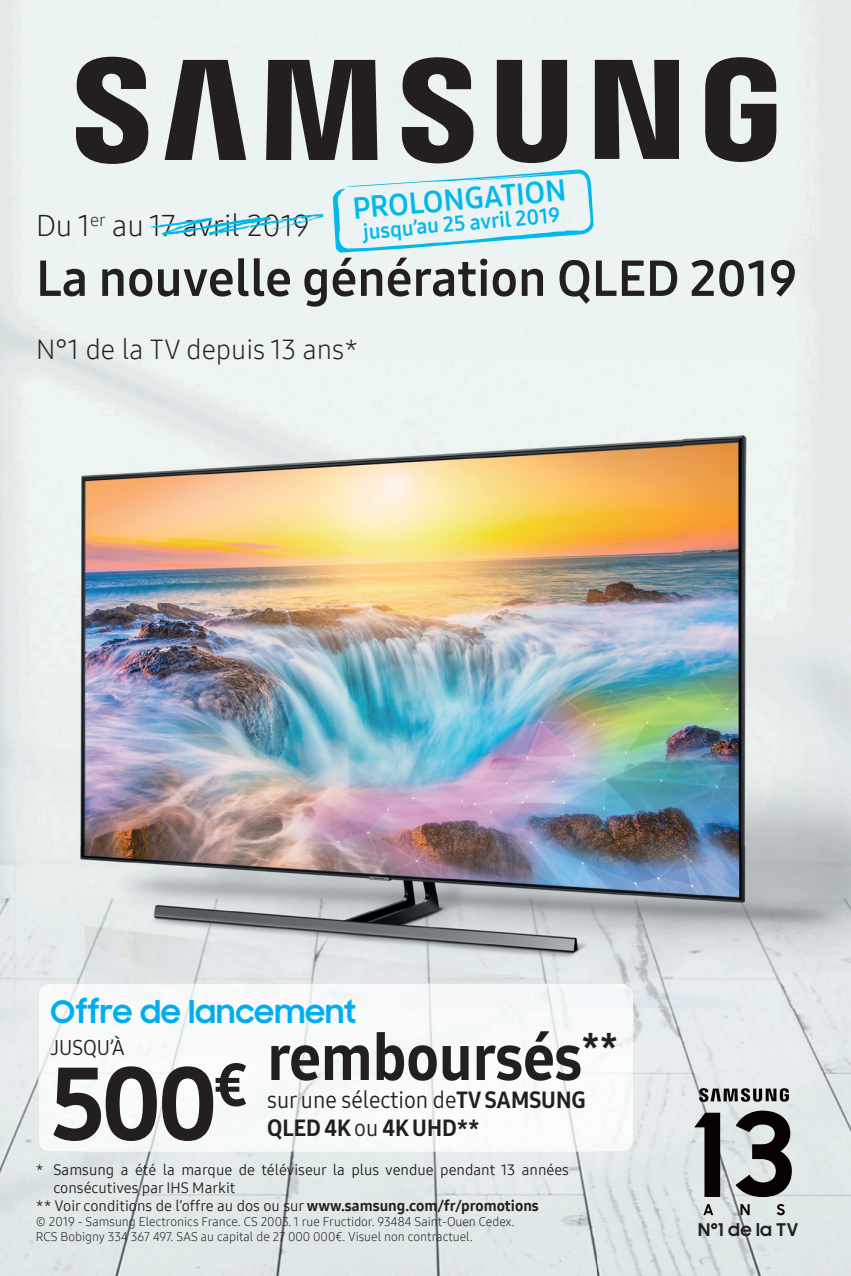
<style>
.page{position:relative;width:851px;height:1276px;background:#fff}
.page>*{position:absolute;margin:0;border:0;box-sizing:border-box;transform-origin:0 0}
.t1{font:63.75px "Samsung One 800 C";color:#231f20}
.t2{font:50px "Samsung One 700";color:#231f20}
.t3{font:700 31px "Samsung Sharp Sans";color:#00aeef}
.t4{font:30px "Samsung One 300";color:#231f20}
.t5{font:29.5px "Samsung One 700";color:#00b9ea}
.t6{font:27.5px "Samsung One 300";color:#231f20}
.t7{font:23.25px "Samsung One 400 C";color:#231f20}
.t8{font:23.25px "Samsung One 800 C";color:#231f20}
.t9{font:21.25px "Samsung One 400 C";color:#231f20}
.t10{font:20.75px "Samsung One 700";color:#00b9ea}
.t11{font:700 17.5px "Samsung Sharp Sans";color:#231f20}
.t12{font:15px "Samsung One 400";color:#231f20}
.t13{font:12.5px/15px "Samsung One 300";color:#231f20}
.s1{font-family:"Samsung One 800";font-size:101.75px}
.s2{font-family:"Samsung One 800 C"}
.s3{font-family:"Samsung One 400 C"}
.s4{font-family:"Samsung One 800"}
</style>
<div class="page">
<img style="left:0;top:425px;width:84px;height:851px">
<img style="left:596px;top:1008px;width:254px;height:268px">
<img style="left:84px;top:1151px;width:512px;height:125px">
<img style="left:14px;top:361px;width:836px;height:647px">
<img style="left:39px;top:983px;width:594px;height:168px">
<svg style="left:147px;top:214px;width:177px;height:22px;background:#b9e7f0"></svg>
<svg style="left:332px;top:170px;width:261px;height:82px;background:#d7eef1"></svg>
<svg style="left:76px;top:57px;width:700px;height:107px;background:#7f8181"></svg>
<svg style="left:694px;top:1112px;width:26px;height:85px;background:#595958"></svg>
<svg style="left:735px;top:1110px;width:56px;height:87px;background:#6f7170"></svg>
<svg style="left:699px;top:1088px;width:89px;height:14px"></svg>
<svg style="left:703px;top:1204px;width:10px;height:11px"></svg>
<svg style="left:740px;top:1204px;width:9px;height:11px"></svg>
<svg style="left:776px;top:1204px;width:8px;height:11px"></svg>
<h3 class="t5" style="left:351px;top:189px;width:215px;rotate:-5deg">PROLONGATION</h3>
<h3 class="t10" style="left:362px;top:218px;width:199px;rotate:-5deg">jusqu’au 25 avril 2019</h3>
<h3 class="t4" style="left:36px;top:205px;width:274px">Du 1<sup>er</sup> au 17 avril 2019</h3>
<h2 class="t2" style="left:36px;top:245px;width:762px">La nouvelle génération QLED 2019</h2>
<h3 class="t6" style="left:36px;top:331px;width:324px">N°1 de la TV depuis 13 ans*</h3>
<h3 class="t3" style="left:51px;top:989px;width:307px">Offre de lancement</h3>
<h3 class="t9" style="left:51px;top:1033px;width:76px">JUSQU’À</h3>
<h1 class="t1" style="left:51px;top:1015px;width:569px"><span class="s1">500</span><sub>€</sub> remboursés<sup>**</sup></h1>
<h3 class="t7" style="left:267px;top:1084px;width:320px">sur une sélection de<span class="s2">TV SAMSUNG</span></h3>
<h3 class="t8" style="left:267px;top:1112px;width:214px">QLED 4K <span class="s3">ou</span> 4K UHD**</h3>
<p class="t12" style="left:36px;top:1159px;width:534px">* Samsung a été la marque de téléviseur la plus vendue pendant 13 années</p>
<p class="t12" style="left:53px;top:1177px;width:184px">consécutives par IHS Markit</p>
<p class="t12" style="left:36px;top:1195px;width:504px">** Voir conditions de l’offre au dos ou sur <span class="s4">www.samsung.com/fr/promotions</span></p>
<p class="t13" style="left:36px;top:1213px;width:480px">© 2019 - Samsung Electronics France. CS 2003. 1 rue Fructidor. 93484 Saint-Ouen Cedex.<br>RCS Bobigny 334 367 497. SAS au capital de 27 000 000€. Visuel non contractuel.</p>
<p class="t11" style="left:698px;top:1217px;width:102px">N°1 de la TV</p>
</div>
